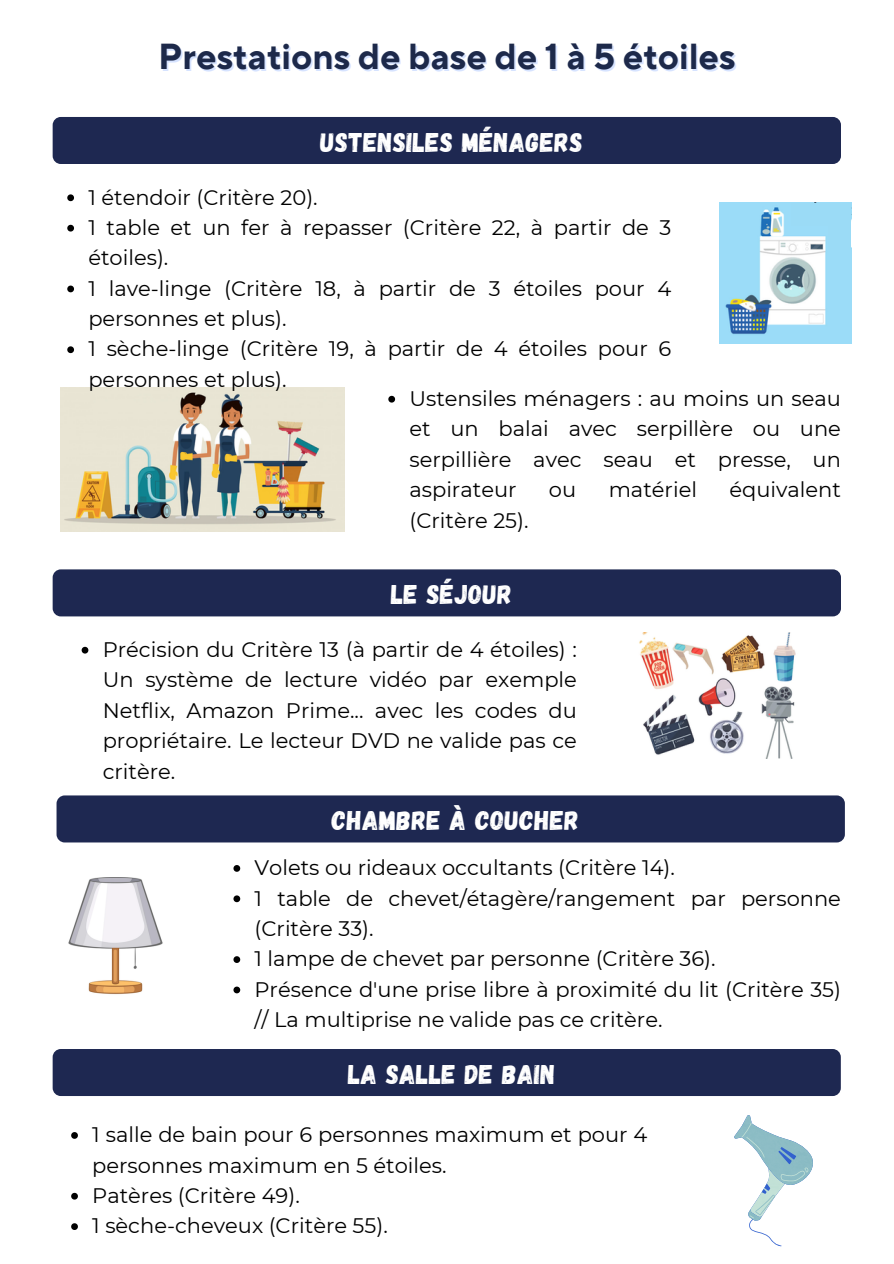
<style>
.page{position:relative;width:894px;height:1264px;background:#fff}
.page>*{position:absolute;margin:0;border:0;box-sizing:border-box;transform-origin:0 0}
.t1{font:700 36px "TT Norms Pro";color:#1d294a}
.t2{font:27px "Gagalin";letter-spacing:.02em;color:#fff}
.t3{font:21px/30.3px "Montserrat";color:#000}
</style>
<div class="page">
<img style="left:60px;top:387px;width:284px;height:144px">
<div style="left:53px;top:117px;width:787px;height:47px;background:#1e2851;border-radius:8px"></div>
<div style="left:53px;top:569px;width:787px;height:47px;background:#1e2851;border-radius:8px"></div>
<img style="left:639px;top:632px;width:157px;height:126px">
<div style="left:56px;top:795px;width:788px;height:47px;background:#1e2851;border-radius:8px"></div>
<img style="left:68px;top:877px;width:95px;height:118px">
<div style="left:53px;top:1048px;width:787px;height:47px;background:#1e2851;border-radius:8px"></div>
<svg style="left:734px;top:1115px;width:79px;height:131px"></svg>
<img style="left:719px;top:203px;width:131px;height:140px">
<div style="left:791px;top:203px;width:59px;height:22px;background:#9bdbf6"></div>
<div style="left:828px;top:219px;width:22px;height:31px;background:#9bdbf6"></div>
<svg style="left:67px;top:194px;width:7px;height:7px"></svg>
<svg style="left:67px;top:225px;width:7px;height:6px"></svg>
<svg style="left:67px;top:285px;width:7px;height:7px"></svg>
<svg style="left:67px;top:346px;width:7px;height:7px"></svg>
<svg style="left:388px;top:396px;width:7px;height:6px"></svg>
<svg style="left:82px;top:647px;width:6px;height:6px"></svg>
<svg style="left:233px;top:865px;width:7px;height:6px"></svg>
<svg style="left:233px;top:895px;width:7px;height:7px"></svg>
<svg style="left:233px;top:956px;width:7px;height:6px"></svg>
<svg style="left:233px;top:986px;width:7px;height:7px"></svg>
<svg style="left:71px;top:1132px;width:7px;height:6px"></svg>
<svg style="left:71px;top:1192px;width:7px;height:7px"></svg>
<svg style="left:71px;top:1223px;width:7px;height:6px"></svg>
<p class="t1" style="left:158px;top:35px;width:578px">Prestations de base de 1 à 5 étoiles</p>
<h1 class="t2" style="left:320px;top:124px;width:263px">USTENSILES MÉNAGERS</h1>
<p class="t3" style="left:88px;top:182px;width:231px">1 étendoir (Critère 20).</p>
<p class="t3" style="left:88px;top:212px;width:584px">1 table et un fer à repasser (Critère 22, à partir de 3 étoiles).</p>
<p class="t3" style="left:88px;top:273px;width:584px">1 lave-linge (Critère 18, à partir de 3 étoiles pour 4 personnes et plus).</p>
<p class="t3" style="left:88px;top:334px;width:584px">1 sèche-linge (Critère 19, à partir de 4 étoiles pour 6 personnes et plus).</p>
<p class="t3" style="left:409px;top:383px;width:433px;text-align:justify">Ustensiles ménagers : au moins un seau et un balai avec serpillère ou une serpillière avec seau et presse, un aspirateur</p>
<p class="t3" style="left:549px;top:474px;width:29px">ou</p>
<p class="t3" style="left:608px;top:474px;width:90px">matériel</p>
<p class="t3" style="left:729px;top:474px;width:113px">équivalent</p>
<p class="t3" style="left:409px;top:505px;width:121px">(Critère 25).</p>
<h2 class="t2" style="left:391px;top:577px;width:123px">LE SÉJOUR</h2>
<h2 class="t3" style="left:103px;top:634px;width:475px;text-align:justify">Précision du Critère 13 (à partir de 4 étoiles) :<br>Un système de lecture vidéo par exemple Netflix, Amazon Prime... avec les codes du propriétaire. Le lecteur DVD ne valide pas ce critère.</h2>
<p class="t2" style="left:331px;top:803px;width:249px">CHAMBRE À COUCHER</p>
<p class="t3" style="left:254px;top:852px;width:421px">Volets ou rideaux occultants (Critère 14).</p>
<p class="t3" style="left:254px;top:882px;width:587px">1 table de chevet/étagère/rangement par personne (Critère 33).</p>
<h2 class="t3" style="left:254px;top:943px;width:462px">1 lampe de chevet par personne (Critère 36).</h2>
<p class="t3" style="left:254px;top:974px;width:587px">Présence d'une prise libre à proximité du lit (Critère 35) // La multiprise ne valide pas ce critère.</p>
<p class="t2" style="left:348px;top:1056px;width:208px">LA SALLE DE BAIN</p>
<p class="t3" style="left:92px;top:1119px;width:556px">1 salle de bain pour 6 personnes maximum et pour 4 personnes maximum en 5 étoiles.</p>
<p class="t3" style="left:92px;top:1180px;width:209px">Patères (Critère 49).</p>
<p class="t3" style="left:92px;top:1210px;width:297px">1 sèche-cheveux (Critère 55).</p>
</div>
